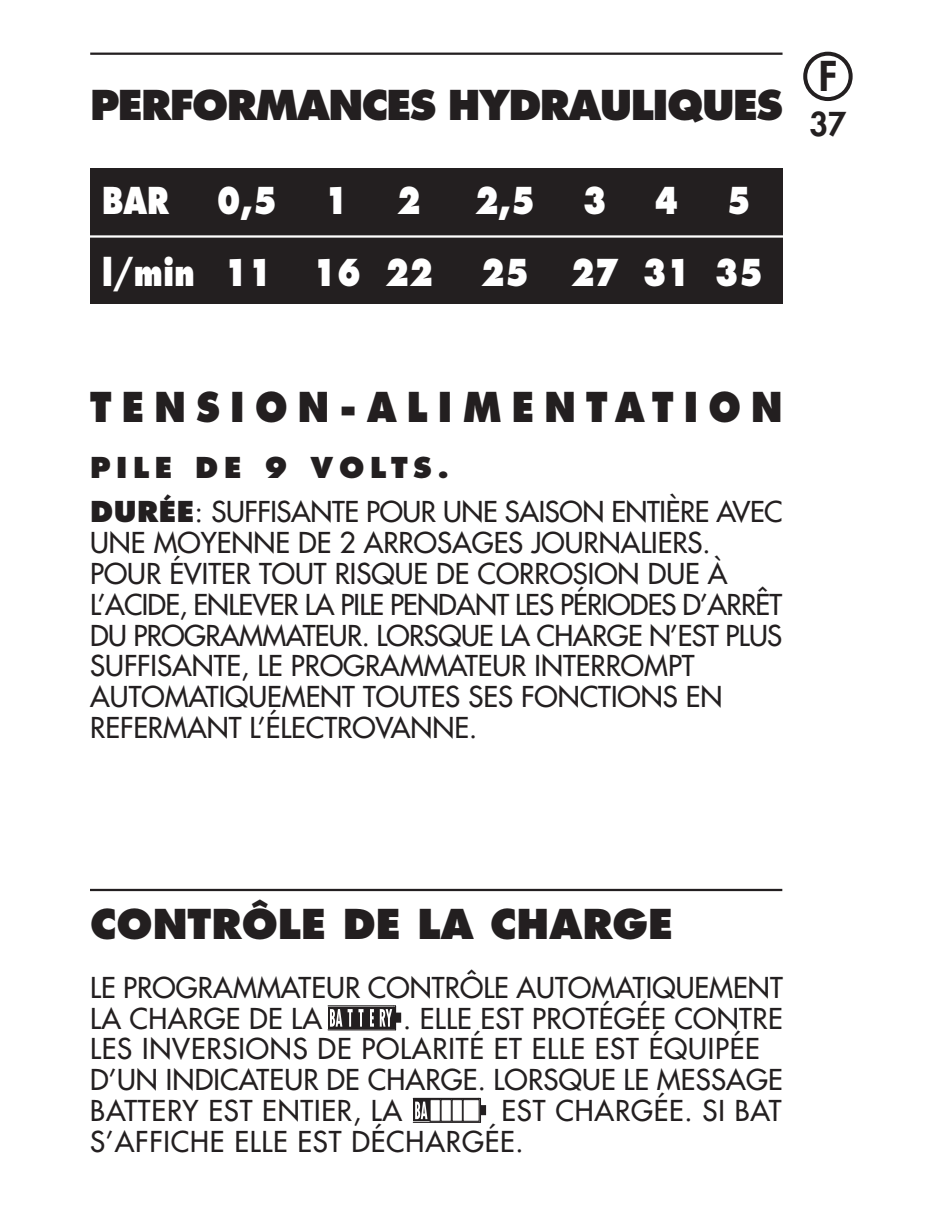
<style>
.page{position:relative;width:942px;height:1208px;background:#fff}
.page>*{position:absolute;margin:0;border:0;box-sizing:border-box;transform-origin:0 0}
.t1{font:800 40px "Futura";letter-spacing:-.04em;color:#231f20}
.t2{font:800 40px "Futura";letter-spacing:.285em;color:#231f20;scale:.9 1}
.t3{font:800 40px "Futura";color:#231f20}
.t4{font:800 40px "Futura";color:#231f20}
.t5{font:800 36px "Futura";color:#fff;scale:.8 1}
.t6{font:800 32px "Futura";color:#231f20}
.t7{font:28px/30.8px "Futura";color:#231f20}
.t8{font:28px/30.8px "Futura";letter-spacing:.03em;color:#231f20}
.s1{font-weight:800}
</style>
<div class="page">
<div style="left:802px;top:52px;width:50px;height:49px;border:4px solid #231f20;border-radius:50%"></div>
<hr style="left:90px;top:53px;width:692px;height:2px;background:#231f20">
<div style="left:90px;top:168px;width:692px;height:136px;background:#231f20"></div>
<hr style="left:78px;top:235px;width:722px;height:3px;background:#fff">
<hr style="left:90px;top:889px;width:692px;height:2px;background:#231f20">
<hr style="left:328px;top:1029px;width:67px;height:1px;background:#231f20">
<hr style="left:328px;top:1005px;width:67px;height:1px;background:#231f20">
<svg style="left:328px;top:1007px;width:16px;height:21px"></svg>
<div style="left:345px;top:1007px;width:10px;height:21px;background:#231f20"></div>
<div style="left:356px;top:1007px;width:10px;height:21px;background:#231f20"></div>
<div style="left:367px;top:1007px;width:10px;height:21px;background:#231f20"></div>
<svg style="left:378px;top:1026px;width:16px;height:2px"></svg>
<svg style="left:330px;top:1009px;width:22px;height:17px"></svg>
<svg style="left:358px;top:1009px;width:5px;height:17px"></svg>
<hr style="left:394px;top:1006px;width:2px;height:23px;background:#231f20">
<svg style="left:370px;top:1005px;width:30px;height:21px"></svg>
<div style="left:395px;top:1012px;width:6px;height:10px;border:1px solid #231f20"></div>
<hr style="left:413px;top:1121px;width:67px;height:2px;background:#231f20">
<hr style="left:413px;top:1097px;width:67px;height:2px;background:#231f20">
<svg style="left:413px;top:1099px;width:16px;height:22px"></svg>
<div style="left:429px;top:1099px;width:11px;height:22px;border:1px solid #231f20"></div>
<div style="left:440px;top:1099px;width:11px;height:22px;border:1px solid #231f20"></div>
<div style="left:451px;top:1099px;width:11px;height:22px;border:1px solid #231f20"></div>
<div style="left:462px;top:1099px;width:17px;height:22px;border:1px solid #231f20"></div>
<svg style="left:415px;top:1101px;width:12px;height:18px"></svg>
<hr style="left:479px;top:1098px;width:2px;height:24px;background:#231f20">
<svg style="left:482px;top:1107px;width:2px;height:6px"></svg>
<div style="left:480px;top:1105px;width:6px;height:10px;border:1px solid #231f20"></div>
<h1 class="t1" style="left:90px;top:87px;width:694px">PERFORMANCES HYDRAULIQUES</h1>
<p class="t5" style="left:102px;top:185px;width:85px">BAR</p>
<p class="t5" style="left:217px;top:185px;width:76px">0,5</p>
<p class="t5" style="left:325px;top:185px;width:31px">1</p>
<p class="t5" style="left:396px;top:185px;width:31px">2</p>
<p class="t5" style="left:474px;top:185px;width:76px">2,5</p>
<p class="t5" style="left:582px;top:185px;width:31px">3</p>
<p class="t5" style="left:654px;top:185px;width:31px">4</p>
<p class="t5" style="left:726px;top:185px;width:31px">5</p>
<p class="t5" style="left:102px;top:257px;width:415px">l/min 11 16 22</p>
<p class="t5" style="left:481px;top:257px;width:353px">25 27 31 35</p>
<h1 class="t4" style="left:818px;top:57px;width:20px">F</h1>
<p class="t6" style="left:809px;top:109px;width:38px">37</p>
<h1 class="t2" style="left:90px;top:389px;width:770px">TENSION-ALIMENTATION</h1>
<p class="t7" style="left:90px;top:447px;width:693px;line-height:44.8px"><span class="s1">PILE DE 9 VOLTS.<br>DURÉE</span>: SUFFISANTE POUR UNE SAISON ENTIÈRE AVEC</p>
<p class="t7" style="left:90px;top:529px;width:693px">UNE MOYENNE DE 2 ARROSAGES JOURNALIERS.<br>POUR ÉVITER TOUT RISQUE DE CORROSION DUE À L’ACIDE, ENLEVER LA PILE PENDANT LES PÉRIODES D’ARRÊT DU PROGRAMMATEUR. LORSQUE LA CHARGE N’EST PLUS SUFFISANTE, LE PROGRAMMATEUR INTERROMPT AUTOMATIQUEMENT TOUTES SES FONCTIONS EN REFERMANT L’ÉLECTROVANNE.</p>
<h1 class="t3" style="left:90px;top:906px;width:584px">CONTRÔLE DE LA CHARGE</h1>
<p class="t7" style="left:90px;top:974px;width:693px">LE PROGRAMMATEUR CONTRÔLE AUTOMATIQUEMENT<br>LA CHARGE DE LA</p>
<p class="t7" style="left:90px;top:1005px;width:693px;text-indent:313px">. ELLE EST PROTÉGÉE CONTRE LES INVERSIONS DE POLARITÉ ET ELLE EST ÉQUIPÉE D’UN INDICATEUR DE CHARGE. LORSQUE LE MESSAGE BATTERY EST ENTIER, LA</p>
<p class="t8" style="left:90px;top:1097px;width:692px;text-indent:411px">EST CHARGÉE. SI BAT<br>S’AFFICHE ELLE EST DÉCHARGÉE.</p>
</div>
